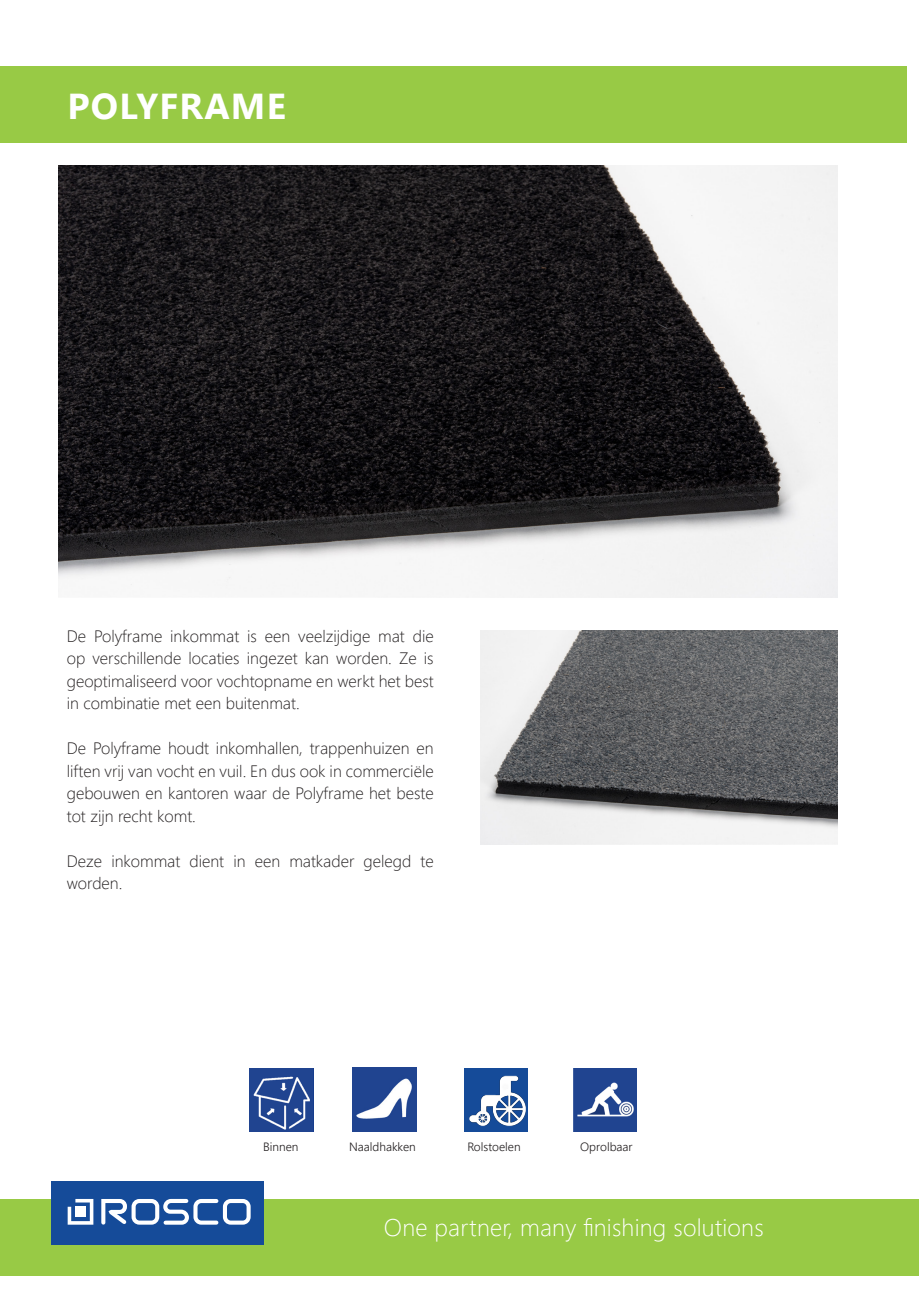
<style>
.page{position:relative;width:919px;height:1289px;background:#fff}
.page>*{position:absolute;margin:0;border:0;box-sizing:border-box;transform-origin:0 0}
.t1{font:700 36px "Segoe UI";letter-spacing:.035em;color:#fff}
.t2{font:300 24px "Segoe UI";letter-spacing:.01em;color:#fff}
.TEKST{font:300 16.5px/22.5px "Segoe UI";color:#231f20;text-align:justify}
.t3{font:300 12px "Segoe UI";color:#231f20}
</style>
<div class="page">
<div style="left:0;top:1199px;width:906px;height:77px;background:#98ca45"></div>
<div style="left:51px;top:1180px;width:213px;height:64px;background:#154b99"></div>
<svg style="left:163px;top:1198px;width:56px;height:27px"></svg>
<div style="left:223px;top:1198px;width:27px;height:26px;border:4px solid #fff;border-radius:6px"></div>
<div style="left:131px;top:1198px;width:28px;height:26px;border:4px solid #fff;border-radius:6px"></div>
<svg style="left:101px;top:1199px;width:26px;height:26px"></svg>
<svg style="left:68px;top:1198px;width:25px;height:26px"></svg>
<div style="left:906px;top:1199px;width:12px;height:77px;background:#98ca45"></div>
<img style="left:250px;top:1068px;width:64px;height:63px">
<img style="left:352px;top:1067px;width:64px;height:64px">
<img style="left:573px;top:1068px;width:64px;height:63px">
<img style="left:59px;top:166px;width:778px;height:431px">
<img style="left:480px;top:630px;width:357px;height:214px">
<div style="left:0;top:66px;width:906px;height:76px;background:#98ca45"></div>
<div style="left:464px;top:1067px;width:64px;height:64px;background:#154b99"></div>
<img style="left:469px;top:1075px;width:57px;height:51px">
<p class="t1" style="left:67px;top:77px;width:220px">POLYFRAME</p>
<p class="TEKST" style="left:67px;top:623px;width:368px">De Polyframe inkommat is een veelzijdige mat die op verschillende locaties ingezet kan worden. Ze is geoptimaliseerd voor vochtopname en werkt het best in combinatie met een buitenmat.</p>
<p class="TEKST" style="left:67px;top:736px;width:368px">De Polyframe houdt inkomhallen, trappenhuizen en liften vrij van vocht en vuil. En dus ook in commerciële gebouwen en kantoren waar de Polyframe het beste tot zijn recht komt.</p>
<p class="TEKST" style="left:67px;top:848px;width:368px">Deze inkommat dient in een matkader gelegd te worden.</p>
<p class="t3" style="left:263px;top:1137px;width:37px">Binnen</p>
<p class="t3" style="left:349px;top:1137px;width:68px">Naaldhakken</p>
<p class="t3" style="left:467px;top:1137px;width:55px">Rolstoelen</p>
<p class="t3" style="left:580px;top:1137px;width:54px">Oprolbaar</p>
<h2 class="t2" style="left:384px;top:1208px;width:381px">One partner, many finishing solutions</h2>
</div>
